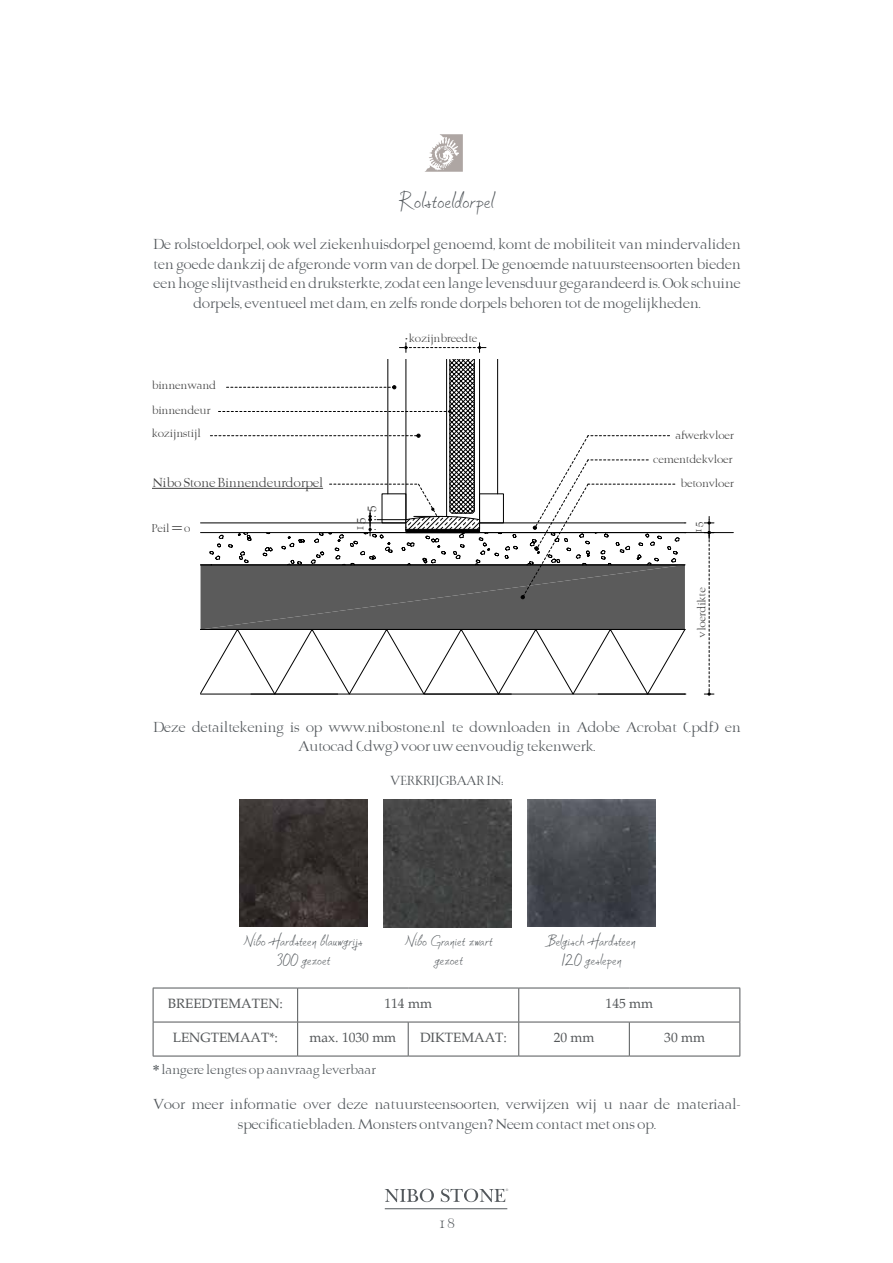
<style>
.page{position:relative;width:893px;height:1263px;background:#fff}
.page>*{position:absolute;margin:0;border:0;box-sizing:border-box;transform-origin:0 0}
.t1{font:27px "Soljik Dambaek";color:#52575b}
.t2{font:18px/19.5px "Soljik Dambaek";color:#52575b;text-align:center}
.t3{font:18px "Lizard Medieval";color:#52575b}
.t4{font:16.5px/19.5px "Lizard Medieval";color:#52575b;text-align:center}
.t5{font:15px "Lizard Medieval";color:#52575b}
.t6{font:14.85px "Lizard Medieval";color:#404040}
.t7{font:13.5px "Palatino";color:#535658}
.t8{font:12.75px/24.2px "Lizard Medieval";color:#404040;text-align:right}
.t9{font:3.45px "New Baskerville Std";color:#52575b}
</style>
<div class="page">
<hr style="left:385px;top:1208px;width:122px;height:1px;background:#52575b">
<svg style="left:385px;top:1189px;width:49px;height:13px"></svg>
<svg style="left:441px;top:1189px;width:64px;height:13px"></svg>
<svg style="left:425px;top:134px;width:38px;height:38px"></svg>
<img style="left:240px;top:799px;width:127px;height:128px">
<img style="left:528px;top:799px;width:127px;height:128px">
<img style="left:384px;top:799px;width:127px;height:128px">
<svg style="left:152px;top:338px;width:581px;height:358px"></svg>
<hr style="left:153px;top:988px;width:145px;height:1px;background:#535658">
<hr style="left:153px;top:988px;width:1px;height:34px;background:#535658">
<hr style="left:298px;top:988px;width:110px;height:1px;background:#535658">
<hr style="left:297px;top:988px;width:1px;height:34px;background:#535658">
<hr style="left:408px;top:988px;width:111px;height:1px;background:#535658">
<hr style="left:519px;top:988px;width:110px;height:1px;background:#535658">
<hr style="left:518px;top:988px;width:1px;height:34px;background:#535658">
<hr style="left:629px;top:988px;width:111px;height:1px;background:#535658">
<hr style="left:740px;top:988px;width:1px;height:34px;background:#535658">
<hr style="left:153px;top:1022px;width:145px;height:1px;background:#535658">
<hr style="left:153px;top:1022px;width:1px;height:34px;background:#535658">
<hr style="left:298px;top:1022px;width:110px;height:1px;background:#535658">
<hr style="left:297px;top:1022px;width:1px;height:34px;background:#535658">
<hr style="left:408px;top:1022px;width:111px;height:1px;background:#535658">
<hr style="left:408px;top:1022px;width:1px;height:34px;background:#535658">
<hr style="left:519px;top:1022px;width:110px;height:1px;background:#535658">
<hr style="left:518px;top:1022px;width:1px;height:34px;background:#535658">
<hr style="left:629px;top:1022px;width:111px;height:1px;background:#535658">
<hr style="left:629px;top:1022px;width:1px;height:34px;background:#535658">
<hr style="left:740px;top:1022px;width:1px;height:34px;background:#535658">
<hr style="left:153px;top:1056px;width:145px;height:1px;background:#535658">
<hr style="left:298px;top:1056px;width:110px;height:1px;background:#535658">
<hr style="left:408px;top:1056px;width:111px;height:1px;background:#535658">
<hr style="left:519px;top:1056px;width:110px;height:1px;background:#535658">
<hr style="left:629px;top:1056px;width:111px;height:1px;background:#535658">
<h1 class="t1" style="left:399px;top:188px;width:97px">Rolstoeldorpel</h1>
<p class="t4" style="left:153px;top:235px;width:589px">De rolstoeldorpel, ook wel ziekenhuisdorpel genoemd, komt de mobiliteit van mindervaliden ten goede dankzij de afgeronde vorm van de dorpel. De genoemde natuursteensoorten bieden een hoge slijtvastheid en druksterkte, zodat een lange levensduur gegarandeerd is. Ook schuine dorpels, eventueel met dam, en zelfs ronde dorpels behoren tot de mogelijkheden.</p>
<p class="t8" style="left:151px;top:374px;width:66px">binnenwand</p>
<p class="t8" style="left:151px;top:398px;width:60px">binnendeur</p>
<p class="t8" style="left:151px;top:421px;width:50px">kozijnstijl</p>
<p class="t6" style="left:152px;top:475px;width:172px">Nibo Stone Binnendeurdorpel</p>
<p class="t8" style="left:151px;top:517px;width:40px">Peil = 0</p>
<p class="t8" style="left:409px;top:326px;width:70px">kozijnbreedte</p>
<p class="t6" style="left:362px;top:513px;width:9px;rotate:-90deg">5</p>
<p class="t6" style="left:351px;top:532px;width:16px;rotate:-90deg">15</p>
<p class="t8" style="left:653px;top:423px;width:82px">afwerkvloer cementdekvloer betonvloer</p>
<p class="t8" style="left:686px;top:534px;width:14px;rotate:-90deg">15</p>
<p class="t8" style="left:690px;top:637px;width:52px;rotate:-90deg">vloerdikte</p>
<p class="t4" style="left:153px;top:717px;width:589px">Deze detailtekening is op www.nibostone.nl te downloaden in Adobe Acrobat (.pdf) en<br>Autocad (.dwg) voor uw eenvoudig tekenwerk.</p>
<p class="t5" style="left:390px;top:772px;width:115px">VERKRIJGBAAR IN:</p>
<p class="t2" style="left:244px;top:931px;width:121px">Nibo Hardsteen blauwgrijs<br>300 gezoet</p>
<p class="t2" style="left:547px;top:931px;width:90px">Belgisch Hardsteen<br>120 geslepen</p>
<p class="t2" style="left:405px;top:931px;width:89px">Nibo Graniet zwart gezoet</p>
<p class="t7" style="left:168px;top:995px;width:117px">BREEDTEMATEN:</p>
<p class="t7" style="left:384px;top:995px;width:49px">114 mm</p>
<p class="t7" style="left:606px;top:995px;width:49px">145 mm</p>
<p class="t7" style="left:173px;top:1029px;width:107px">LENGTEMAAT*:</p>
<p class="t7" style="left:310px;top:1029px;width:88px">max. 1030 mm</p>
<p class="t7" style="left:420px;top:1029px;width:88px">DIKTEMAAT:</p>
<p class="t7" style="left:554px;top:1029px;width:42px">20 mm</p>
<p class="t7" style="left:664px;top:1029px;width:42px">30 mm</p>
<p class="t5" style="left:153px;top:1062px;width:224px">* langere lengtes op aanvraag leverbaar</p>
<p class="t4" style="left:153px;top:1095px;width:589px">Voor meer informatie over deze natuursteensoorten, verwijzen wij u naar de materiaal&shy;specificatiebladen. Monsters ontvangen? Neem contact met ons op.</p>
<p class="t3" style="left:437px;top:1213px;width:19px">18</p>
<p class="t9" style="left:506px;top:1188px;width:4px">®</p>
</div>
